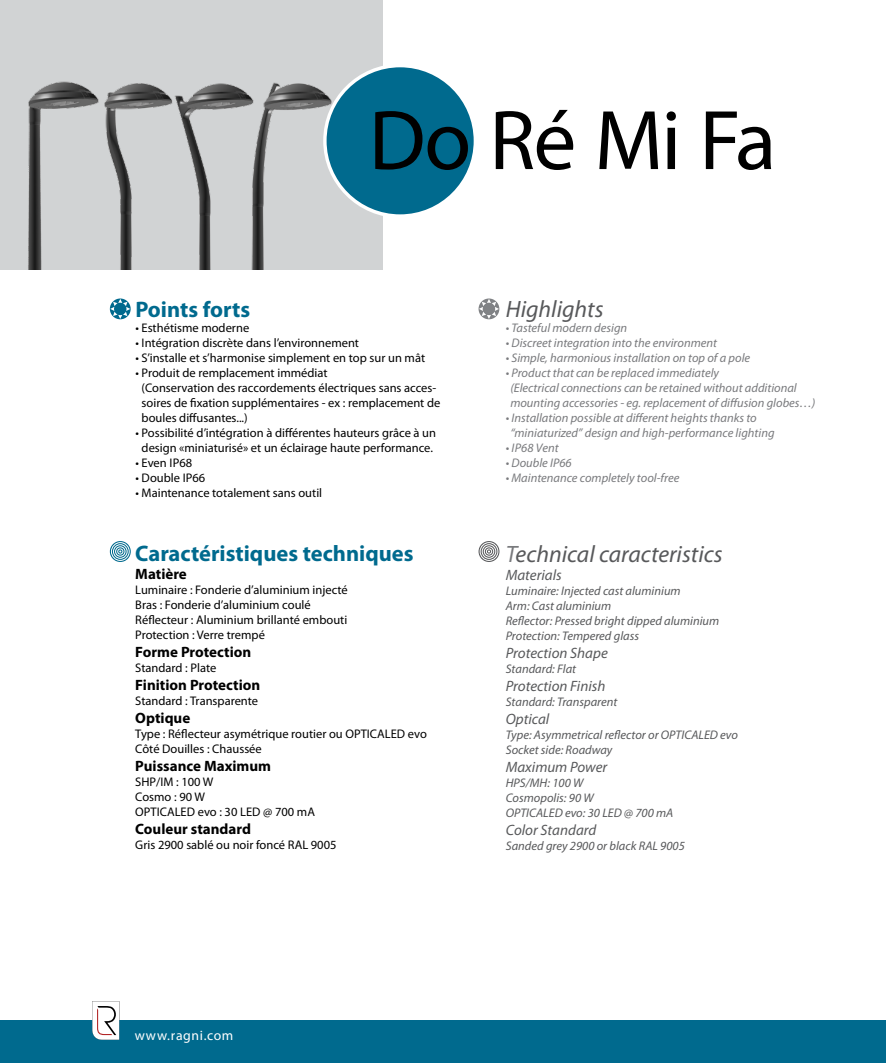
<style>
.page{position:relative;width:886px;height:1063px;background:#fff}
.page>*{position:absolute;margin:0;border:0;box-sizing:border-box;transform-origin:0 0}
.t1{font:85.38px "Myriad Pro";letter-spacing:-.02em;color:#000}
.t2{font:italic 23.75px "Myriad Pro";color:#58595b}
.t3{font:700 22.5px "Myriad Pro";color:#006a8e}
.t4{font:700 15px "Myriad Pro";color:#000}
.t5{font:italic 15px "Myriad Pro";color:#58595b}
.t6{font:13.75px "Myriad Pro";letter-spacing:.045em;color:#fff}
.t7{font:12.5px/15px "Myriad Pro";color:#000}
.t8{font:italic 12.5px/15px "Myriad Pro";color:#797a7d}
.t9{font:italic 12.5px/15px "Myriad Pro";color:#58595b}
.s1{color:#797a7d}
</style>
<div class="page">
<div style="left:0;top:0;width:383px;height:269px;background:#d1d3d4"></div>
<div style="left:323px;top:64px;width:154px;height:154px;background:#fff;border-radius:50%"></div>
<div style="left:327px;top:67px;width:147px;height:147px;background:#006a8e;border-radius:50%"></div>
<svg style="left:110px;top:299px;width:21px;height:20px"></svg>
<svg style="left:478px;top:299px;width:21px;height:20px"></svg>
<svg style="left:110px;top:541px;width:21px;height:21px"></svg>
<svg style="left:478px;top:541px;width:21px;height:21px"></svg>
<div style="left:0;top:1020px;width:886px;height:43px;background:#006a8e"></div>
<svg style="left:92px;top:1001px;width:27px;height:39px"></svg>
<img style="left:28px;top:81px;width:70px;height:188px">
<img style="left:98px;top:83px;width:75px;height:186px">
<img style="left:175px;top:86px;width:31px;height:183px">
<img style="left:206px;top:82px;width:137px;height:187px">
<h1 class="t1" style="left:369px;top:88px;width:409px">Do Ré Mi Fa</h1>
<h3 class="t3" style="left:135px;top:295px;width:116px">Points forts</h3>
<p class="t7" style="left:135px;top:321px;width:115px">• Esthétisme moderne</p>
<p class="t7" style="left:135px;top:336px;width:225px">• Intégration discrète dans l’environnement</p>
<p class="t7" style="left:135px;top:351px;width:291px">• S’installe et s’harmonise simplement en top sur un mât</p>
<p class="t7" style="left:142px;top:366px;width:300px;text-indent:-6px">• Produit de remplacement immédiat<br>(Conservation des raccordements électriques sans acces&shy;soires de fixation supplémentaires - ex : remplacement de boules diffusantes...)</p>
<p class="t7" style="left:135px;top:426px;width:302px;text-align:center">• Possibilité d’intégration à différentes hauteurs grâce à un design «miniaturisé» et un éclairage haute performance.</p>
<p class="t7" style="left:135px;top:456px;width:59px">• Even IP68</p>
<p class="t7" style="left:135px;top:471px;width:71px">• Double IP66</p>
<p class="t7" style="left:135px;top:486px;width:188px">• Maintenance totalement sans outil</p>
<h3 class="t3" style="left:135px;top:539px;width:280px">Caractéristiques techniques</h3>
<p class="t4" style="left:135px;top:565px;width:53px">Matière</p>
<p class="t7" style="left:135px;top:583px;width:214px">Luminaire : Fonderie d’aluminium injecté Bras : Fonderie d’aluminium coulé Réflecteur : Aluminium brillanté embouti Protection : Verre trempé</p>
<p class="t4" style="left:135px;top:643px;width:117px">Forme Protection</p>
<p class="t7" style="left:135px;top:661px;width:83px">Standard : Plate</p>
<p class="t4" style="left:135px;top:676px;width:126px">Finition Protection</p>
<p class="t7" style="left:135px;top:694px;width:124px">Standard : Transparente</p>
<p class="t4" style="left:135px;top:709px;width:56px">Optique</p>
<p class="t7" style="left:135px;top:727px;width:293px">Type : Réflecteur asymétrique routier ou OPTICALED evo<br>Côté Douilles : Chaussée</p>
<p class="t4" style="left:135px;top:757px;width:137px">Puissance Maximum</p>
<p class="t7" style="left:135px;top:775px;width:181px">SHP/IM : 100 W<br>Cosmo : 90 W<br>OPTICALED evo : 30 LED @ 700 mA</p>
<p class="t4" style="left:135px;top:820px;width:117px">Couleur standard</p>
<p class="t7" style="left:135px;top:838px;width:203px">Gris 2900 sablé ou noir foncé RAL 9005</p>
<h2 class="t2" style="left:506px;top:295px;width:99px">Highlights</h2>
<p class="t8" style="left:506px;top:321px;width:123px">• Tasteful modern design</p>
<p class="t8" style="left:506px;top:336px;width:213px">• Discreet integration into the environment</p>
<p class="t8" style="left:506px;top:351px;width:246px">• Simple, harmonious installation on top of a pole</p>
<p class="t8" style="left:510px;top:366px;width:307px;text-indent:-5px">• Product that can be replaced immediately<br>(Electrical connections can be retained without additional mounting accessories - eg. replacement of diffusion globes…)</p>
<p class="t8" style="left:510px;top:411px;width:266px;text-indent:-5px">• Installation possible at different heights thanks to “miniaturized” design and high-performance lighting</p>
<p class="t8" style="left:506px;top:441px;width:54px">• IP68 Vent</p>
<p class="t8" style="left:506px;top:456px;width:67px">• Double IP66</p>
<p class="t8" style="left:506px;top:471px;width:175px">• Maintenance completely tool-free</p>
<h2 class="t2" style="left:506px;top:540px;width:218px"><span class="s1">T</span>echnical caracteristics</h2>
<p class="t5" style="left:506px;top:566px;width:58px">Materials</p>
<p class="t9" style="left:506px;top:584px;width:215px">Luminaire: Injected cast aluminium<br>Arm: Cast aluminium<br>Reflector: Pressed bright dipped aluminium<br>Protection: Tempered glass</p>
<p class="t5" style="left:506px;top:644px;width:104px">Protection Shape</p>
<p class="t9" style="left:506px;top:662px;width:72px">Standard: Flat</p>
<p class="t5" style="left:506px;top:677px;width:101px">Protection Finish</p>
<p class="t9" style="left:506px;top:695px;width:113px">Standard: Transparent</p>
<p class="t5" style="left:506px;top:710px;width:45px">Optical</p>
<p class="t9" style="left:506px;top:728px;width:234px">Type: Asymmetrical reflector or OPTICALED evo<br>Socket side: Roadway</p>
<p class="t5" style="left:506px;top:758px;width:103px">Maximum Power</p>
<p class="t9" style="left:506px;top:776px;width:169px">HPS/MH: 100 W<br>Cosmopolis: 90 W<br>OPTICALED evo: 30 LED @ 700 mA</p>
<p class="t5" style="left:506px;top:821px;width:92px">Color Standard</p>
<p class="t9" style="left:506px;top:839px;width:181px">Sanded grey 2900 or black RAL 9005</p>
<p class="t6" style="left:135px;top:1027px;width:100px">www.ragni.com</p>
</div>
